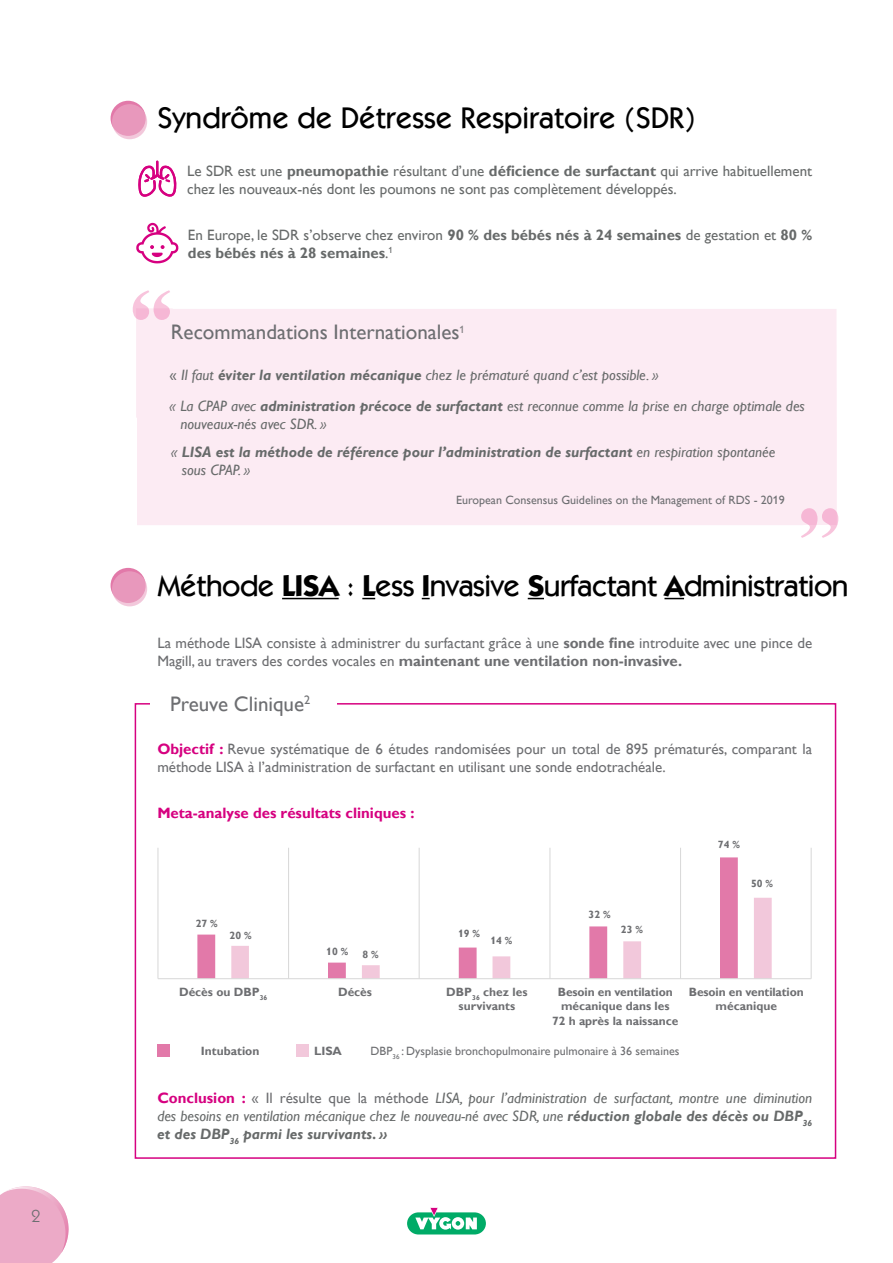
<style>
.page{position:relative;width:893px;height:1263px;background:#fff}
.page>*{position:absolute;margin:0;border:0;box-sizing:border-box;transform-origin:0 0}
.t1{font:108px "Engravers";color:#ec5b9f}
.t2{font:500 30px "ITC Kabel Std";letter-spacing:-.015em;color:#000}
.t3{font:21px "Gill Alt One";color:#6d6e71}
.t4{font:17.55px "ITC Kabel Std";color:#6d6e71}
.t5{font:italic 15px/18px "Gill Alt One";color:#676a6a;text-align:justify}
.t6{font:15px/18px "Gill Alt One";color:#6d6e71}
.t7{font:15px/18px "Gill Alt One";color:#676a6a}
.t8{font:italic 700 15px/27.8px "Gill Alt One";color:#676a6a}
.t9{font:700 15px/18px "Gill Alt One";color:#676a6a}
.t10{font:700 15px "Gill Alt One";color:#d60080}
.t11{font:700 12px/14.4px "Gill Alt One";color:#6d6e71;text-align:center}
.t12{font:12px "Gill Alt One";color:#6d6e71}
.t13{font:700 10.5px "Gill Alt One";color:#6d6e71}
.t14{font:8.7px "Gill Alt One";color:#676a6a}
.s1{font-weight:700}
.s2{font-weight:400}
.s3{font-style:normal}
.s4{font-weight:700;color:#d60080}
.s5{font-weight:700;font-style:normal;color:#d60080}
.s6{font-style:normal;color:#6d6e71}
</style>
<div class="page">
<svg style="left:0;top:1186px;width:69px;height:77px;background:#eeb4ce"></svg>
<div style="left:407px;top:1212px;width:79px;height:22px;background:#00ab67;border-radius:11px"></div>
<svg style="left:415px;top:1207px;width:62px;height:22px"></svg>
<div style="left:136px;top:308px;width:701px;height:217px;background:#fcebf3"></div>
<div style="left:111px;top:101px;width:35px;height:35px;background:#e279a9;border-radius:50%"></div>
<svg style="left:112px;top:104px;width:35px;height:35px"></svg>
<svg style="left:111px;top:568px;width:35px;height:35px"></svg>
<svg style="left:112px;top:571px;width:35px;height:35px"></svg>
<hr style="left:282px;top:598px;width:57px;height:1px;background:#000">
<svg style="left:362px;top:598px;width:13px;height:1px"></svg>
<svg style="left:528px;top:598px;width:16px;height:1px"></svg>
<svg style="left:664px;top:598px;width:20px;height:1px"></svg>
<svg style="left:138px;top:161px;width:38px;height:36px"></svg>
<svg style="left:136px;top:223px;width:42px;height:40px"></svg>
<hr style="left:157px;top:848px;width:1px;height:131px;background:#d9d9d9">
<hr style="left:288px;top:848px;width:1px;height:131px;background:#d9d9d9">
<hr style="left:419px;top:848px;width:1px;height:131px;background:#d9d9d9">
<hr style="left:549px;top:848px;width:1px;height:131px;background:#d9d9d9">
<hr style="left:680px;top:848px;width:1px;height:131px;background:#d9d9d9">
<hr style="left:811px;top:848px;width:1px;height:131px;background:#d9d9d9">
<svg style="left:197px;top:857px;width:541px;height:121px"></svg>
<svg style="left:231px;top:898px;width:541px;height:80px"></svg>
<hr style="left:158px;top:978px;width:653px;height:1px;background:#d9d9d9">
<div style="left:157px;top:1044px;width:13px;height:13px;background:#e279a9"></div>
<div style="left:296px;top:1044px;width:13px;height:13px;background:#f2c8db"></div>
<p class="t4" style="left:31px;top:1205px;width:10px">2</p>
<h2 class="t2" style="left:157px;top:100px;width:540px">Syndrôme de Détresse Respiratoire (SDR)</h2>
<p class="t7" style="left:187px;top:162px;width:627px">Le SDR est une <span class="s1">pneumopathie</span> résultant d’une <span class="s1">déficience de surfactant</span> qui arrive habituellement chez les nouveaux-nés dont les poumons ne sont pas complètement développés.</p>
<h1 class="t1" style="left:183px;top:346px;width:66px;rotate:-180deg">"</h1>
<p class="t9" style="left:188px;top:226px;width:626px"><span class="s2">En Europe, le SDR s’observe chez environ</span> 90 % des bébés nés à 24 semaines <span class="s2">de gestation et</span> 80 % des bébés nés à 28 semaines<span class="s2">.</span></p>
<p class="t14" style="left:388px;top:245px;width:6px">1</p>
<h3 class="t3" style="left:171px;top:319px;width:295px">Recommandations Internationales<sup>1</sup></h3>
<p class="t5" style="left:170px;top:359px;width:637px;line-height:31.2px"><span class="s3">«</span> Il faut <span class="s1">éviter la ventilation mécanique</span> chez le prématuré quand c’est possible. »<br>« La CPAP avec <span class="s1">administration précoce de surfactant</span> est reconnue comme la prise en charge optimale des</p>
<p class="t8" style="left:171px;top:410px;width:606px;text-indent:9px"><span class="s2">nouveaux-nés avec SDR. »<br>«</span> LISA est la méthode de référence pour l’administration de surfactant <span class="s2">en respiration spontanée</span></p>
<p class="t5" style="left:182px;top:461px;width:70px">sous CPAP. »</p>
<p class="t12" style="left:456px;top:492px;width:330px">European Consensus Guidelines on the Management of RDS - 2019</p>
<h1 class="t1" style="left:788px;top:482px;width:66px">"</h1>
<h2 class="t2" style="left:157px;top:568px;width:693px">Méthode <span class="s1">LISA</span> : <span class="s1">L</span>ess <span class="s1">I</span>nvasive <span class="s1">S</span>urfactant <span class="s1">A</span>dministration</h2>
<p class="t6" style="left:157px;top:634px;width:656px">La méthode LISA consiste à administrer du surfactant grâce à une <span class="s1">sonde fine</span> introduite avec une pince de<br>Magill, au travers des cordes vocales en <span class="s1">maintenant une ventilation non-invasive.</span></p>
<h3 class="t3" style="left:170px;top:692px;width:142px">Preuve Clinique<sup>2</sup></h3>
<p class="t6" style="left:157px;top:740px;width:656px"><span class="s4">Objectif :</span> Revue systématique de 6 études randomisées pour un total de 895 prématurés, comparant la méthode LISA à l’administration de surfactant en utilisant une sonde endotrachéale.</p>
<p class="t10" style="left:157px;top:804px;width:259px">Meta-analyse des résultats cliniques :</p>
<p class="t13" style="left:196px;top:917px;width:24px">27 %</p>
<p class="t13" style="left:230px;top:929px;width:24px">20 %</p>
<p class="t13" style="left:326px;top:945px;width:24px">10 %</p>
<p class="t13" style="left:362px;top:948px;width:18px">8 %</p>
<p class="t13" style="left:458px;top:927px;width:24px">19 %</p>
<p class="t13" style="left:490px;top:934px;width:24px">14 %</p>
<p class="t13" style="left:589px;top:908px;width:24px">32 %</p>
<p class="t13" style="left:621px;top:923px;width:24px">23 %</p>
<p class="t13" style="left:718px;top:838px;width:24px">74 %</p>
<p class="t13" style="left:751px;top:877px;width:24px">50 %</p>
<p class="t11" style="left:179px;top:984px;width:90px">Décès ou DBP<sub>36</sub></p>
<p class="t11" style="left:338px;top:984px;width:35px">Décès</p>
<p class="t11" style="left:446px;top:984px;width:83px">DBP<sub>36</sub> chez les survivants</p>
<p class="t11" style="left:552px;top:984px;width:128px">Besoin en ventilation mécanique dans les<br>72 h après la naissance</p>
<p class="t11" style="left:689px;top:984px;width:116px">Besoin en ventilation mécanique</p>
<p class="t11" style="left:201px;top:1043px;width:60px">Intubation</p>
<p class="t11" style="left:314px;top:1043px;width:29px">LISA</p>
<p class="t12" style="left:371px;top:1043px;width:310px">DBP<sub>36</sub> : Dysplasie bronchopulmonaire pulmonaire à 36 semaines</p>
<p class="t5" style="left:157px;top:1089px;width:656px"><span class="s5">Conclusion :</span> <span class="s6">« Il résulte que la méthode</span> LISA, pour l’administration de surfactant, montre une diminution des besoins en ventilation mécanique chez le nouveau-né avec SDR, une <span class="s1">réduction globale des décès ou DBP</span><sub>36 </sub><span class="s1">et des DBP</span><sub>36</sub> <span class="s1">parmi les survivants. »</span></p>
</div>
